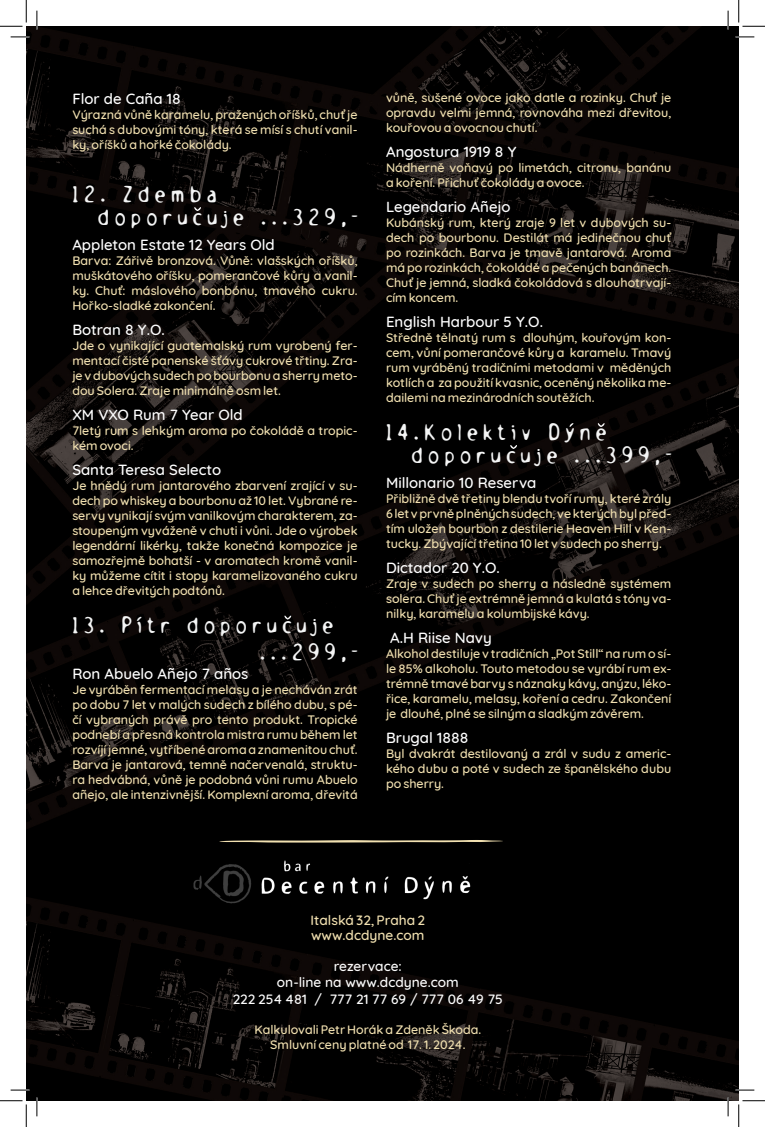
<style>
.page{position:relative;width:765px;height:1127px;background:#fff}
.page>*{position:absolute;margin:0;border:0;box-sizing:border-box;transform-origin:0 0}
.zeme_novy_nadpisy_rumak{font:22.5px/27px "Holstein";letter-spacing:.25em;color:#f4f5f5}
.nadpis_rumak_vlevo{font:500 15px "Quicksand";color:#fff}
.t1{font:500 13.75px "Quicksand";color:#fcfcfc}
.text_rumak_popis{font:500 13.75px "Quicksand";color:#f1e0b0}
.text_rumak_popis-2{font:500 12.5px/15px "Quicksand";color:#f1e0b0;text-align:justify}
</style>
<div class="page">
<img style="left:26px;top:26px;width:712px;height:1074px">
<svg style="left:194px;top:207px;width:7px;height:4px"></svg>
<svg style="left:284px;top:615px;width:7px;height:4px"></svg>
<svg style="left:569px;top:423px;width:4px;height:4px"></svg>
<svg style="left:598px;top:423px;width:6px;height:4px"></svg>
<svg style="left:510px;top:445px;width:7px;height:4px"></svg>
<img style="left:261px;top:858px;width:211px;height:48px">
<img style="left:190px;top:857px;width:63px;height:47px">
<svg style="left:219px;top:839px;width:284px;height:3px"></svg>
<svg style="left:11px;top:36px;width:18px;height:2px"></svg>
<svg style="left:735px;top:36px;width:19px;height:2px"></svg>
<svg style="left:11px;top:1088px;width:18px;height:2px"></svg>
<svg style="left:735px;top:1088px;width:19px;height:2px"></svg>
<svg style="left:36px;top:11px;width:2px;height:18px"></svg>
<svg style="left:36px;top:1097px;width:2px;height:18px"></svg>
<svg style="left:727px;top:11px;width:2px;height:18px"></svg>
<svg style="left:727px;top:1097px;width:2px;height:18px"></svg>
<svg style="left:0;top:0;width:27px;height:27px"></svg>
<svg style="left:0;top:1100px;width:27px;height:26px"></svg>
<svg style="left:738px;top:0;width:27px;height:27px"></svg>
<svg style="left:738px;top:1100px;width:27px;height:26px"></svg>
<p class="nadpis_rumak_vlevo" style="left:72px;top:87px;width:110px">Flor de Caña 18</p>
<p class="text_rumak_popis-2" style="left:72px;top:106px;width:287px">Výrazná vůně karamelu, pražených oříšků, chuť je suchá s dubovými tóny, která se mísí s chutí vanil&shy;ky, oříšků a hořké čokolády.</p>
<p class="zeme_novy_nadpisy_rumak" style="left:72px;top:179px;width:146px">12. Zdemba</p>
<p class="zeme_novy_nadpisy_rumak" style="left:98px;top:202px;width:261px">doporucuje ...329,–</p>
<p class="nadpis_rumak_vlevo" style="left:72px;top:232px;width:204px">Appleton Estate 12 Years Old</p>
<p class="text_rumak_popis-2" style="left:72px;top:252px;width:287px">Barva: Zářivě bronzová. Vůně: vlašských oříšků, muškátového oříšku, pomerančové kůry a vanil&shy;ky. Chuť: máslového bonbónu, tmavého cukru.<br>Hořko-sladké zakončení.</p>
<p class="nadpis_rumak_vlevo" style="left:72px;top:317px;width:94px">Botran 8 Y.O.</p>
<p class="text_rumak_popis-2" style="left:72px;top:337px;width:287px">Jde o vynikající guatemalský rum vyrobený fer&shy;mentací čisté panenské šťávy cukrové třtiny. Zra&shy;je v dubových sudech po bourbonu a sherry meto&shy;dou Solera. Zraje minimálně osm let.</p>
<p class="nadpis_rumak_vlevo" style="left:72px;top:402px;width:172px">XM VXO Rum 7 Year Old</p>
<p class="text_rumak_popis-2" style="left:72px;top:422px;width:287px">7letý rum s lehkým aroma po čokoládě a tropic&shy;kém ovoci.</p>
<p class="nadpis_rumak_vlevo" style="left:72px;top:457px;width:150px">Santa Teresa Selecto</p>
<p class="text_rumak_popis-2" style="left:72px;top:477px;width:287px">Je hnědý rum jantarového zbarvení zrající v su&shy;dech po whiskey a bourbonu až 10 let. Vybrané re&shy;servy vynikají svým vanilkovým charakterem, za&shy;stoupeným vyváženě v chuti i vůni. Jde o výrobek legendární likérky, takže konečná kompozice je samozřejmě bohatší - v aromatech kromě vanil&shy;ky můžeme cítit i stopy karamelizovaného cukru a lehce dřevitých podtónů.</p>
<p class="zeme_novy_nadpisy_rumak" style="left:260px;top:610px;width:99px;text-indent:-188px">13. Pítr doporucuje ...299,–</p>
<p class="nadpis_rumak_vlevo" style="left:72px;top:661px;width:178px">Ron Abuelo Añejo 7 años</p>
<p class="text_rumak_popis-2" style="left:72px;top:680px;width:287px">Je vyráběn fermentací melasy a je necháván zrát po dobu 7 let v malých sudech z bílého dubu, s pé&shy;čí vybraných právě pro tento produkt. Tropické podnebí a přesná kontrola mistra rumu během let rozvíjí jemné, vytříbené aroma a znamenitou chuť.<br>Barva je jantarová, temně načervenalá, struktu&shy;ra hedvábná, vůně je podobná vůni rumu Abuelo añejo, ale intenzivnější. Komplexní aroma, dřevitá</p>
<p class="text_rumak_popis-2" style="left:386px;top:89px;width:287px">vůně, sušené ovoce jako datle a rozinky. Chuť je opravdu velmi jemná, rovnováha mezi dřevitou, kouřovou a ovocnou chutí.</p>
<p class="nadpis_rumak_vlevo" style="left:386px;top:139px;width:132px">Angostura 1919 8 Y</p>
<p class="text_rumak_popis-2" style="left:386px;top:159px;width:287px">Nádherně voňavý po limetách, citronu, banánu a koření. Přichuť čokolády a ovoce.</p>
<p class="nadpis_rumak_vlevo" style="left:386px;top:194px;width:126px">Legendario Añejo</p>
<p class="text_rumak_popis-2" style="left:386px;top:214px;width:287px">Kubánský rum, který zraje 9 let v dubových su&shy;dech po bourbonu. Destilát má jedinečnou chuť po rozinkách. Barva je tmavě jantarová. Aroma má po rozinkách, čokoládě a pečených banánech.<br>Chuť je jemná, sladká čokoládová s dlouhotrvají&shy;cím koncem.</p>
<p class="nadpis_rumak_vlevo" style="left:386px;top:309px;width:158px">English Harbour 5 Y.O.</p>
<p class="text_rumak_popis-2" style="left:386px;top:329px;width:287px">Středně tělnatý rum s dlouhým, kouřovým kon&shy;cem, vůní pomerančové kůry a karamelu. Tmavý rum vyráběný tradičními metodami v měděných kotlích a za použití kvasnic, oceněný několika me&shy;dailemi na mezinárodních soutěžích.</p>
<p class="zeme_novy_nadpisy_rumak" style="left:386px;top:417px;width:221px">14.Kolektiv Dyne</p>
<p class="zeme_novy_nadpisy_rumak" style="left:411px;top:440px;width:261px">doporucuje ...399,–</p>
<p class="nadpis_rumak_vlevo" style="left:386px;top:470px;width:152px">Millonario 10 Reserva</p>
<p class="text_rumak_popis-2" style="left:386px;top:489px;width:287px">Přibližně dvě třetiny blendu tvoří rumy, které zrály 6 let v prvně plněných sudech, ve kterých byl před&shy;tím uložen bourbon z destilerie Heaven Hill v Ken&shy;tucky. Zbývající třetina 10 let v sudech po sherry.</p>
<p class="nadpis_rumak_vlevo" style="left:386px;top:555px;width:115px">Dictador 20 Y.O.</p>
<p class="text_rumak_popis-2" style="left:386px;top:574px;width:287px">Zraje v sudech po sherry a následně systémem solera. Chuť je extrémně jemná a kulatá s tóny va&shy;nilky, karamelu a kolumbijské kávy.</p>
<p class="nadpis_rumak_vlevo" style="left:390px;top:625px;width:103px">A.H Riise Navy</p>
<p class="text_rumak_popis-2" style="left:386px;top:644px;width:287px">Alkohol destiluje v tradičních „Pot Still“ na rum o sí&shy;le 85% alkoholu. Touto metodou se vyrábí rum ex&shy;trémně tmavé barvy s náznaky kávy, anýzu, léko&shy;řice, karamelu, melasy, koření a cedru. Zakončení je dlouhé, plné se silným a sladkým závěrem.</p>
<p class="nadpis_rumak_vlevo" style="left:386px;top:725px;width:84px">Brugal 1888</p>
<p class="text_rumak_popis-2" style="left:386px;top:744px;width:287px">Byl dvakrát destilovaný a zrál v sudu z americ&shy;kého dubu a poté v sudech ze španělského dubu po sherry.</p>
<p class="text_rumak_popis" style="left:311px;top:909px;width:116px">Italská 32, Praha 2</p>
<p class="text_rumak_popis" style="left:311px;top:924px;width:115px">www.dcdyne.com</p>
<p class="t1" style="left:334px;top:954px;width:70px">rezervace:</p>
<p class="t1" style="left:277px;top:970px;width:183px">on-line na www.dcdyne.com</p>
<p class="t1" style="left:233px;top:987px;width:272px">222 254 481 / 777 21 77 69 / 777 06 49 75</p>
<p class="text_rumak_popis-2" style="left:254px;top:1020px;width:228px">Kalkulovali Petr Horák a Zdeněk Škoda.</p>
<p class="text_rumak_popis-2" style="left:270px;top:1035px;width:197px">Smluvní ceny platné od 17. 1. 2024.</p>
</div>
